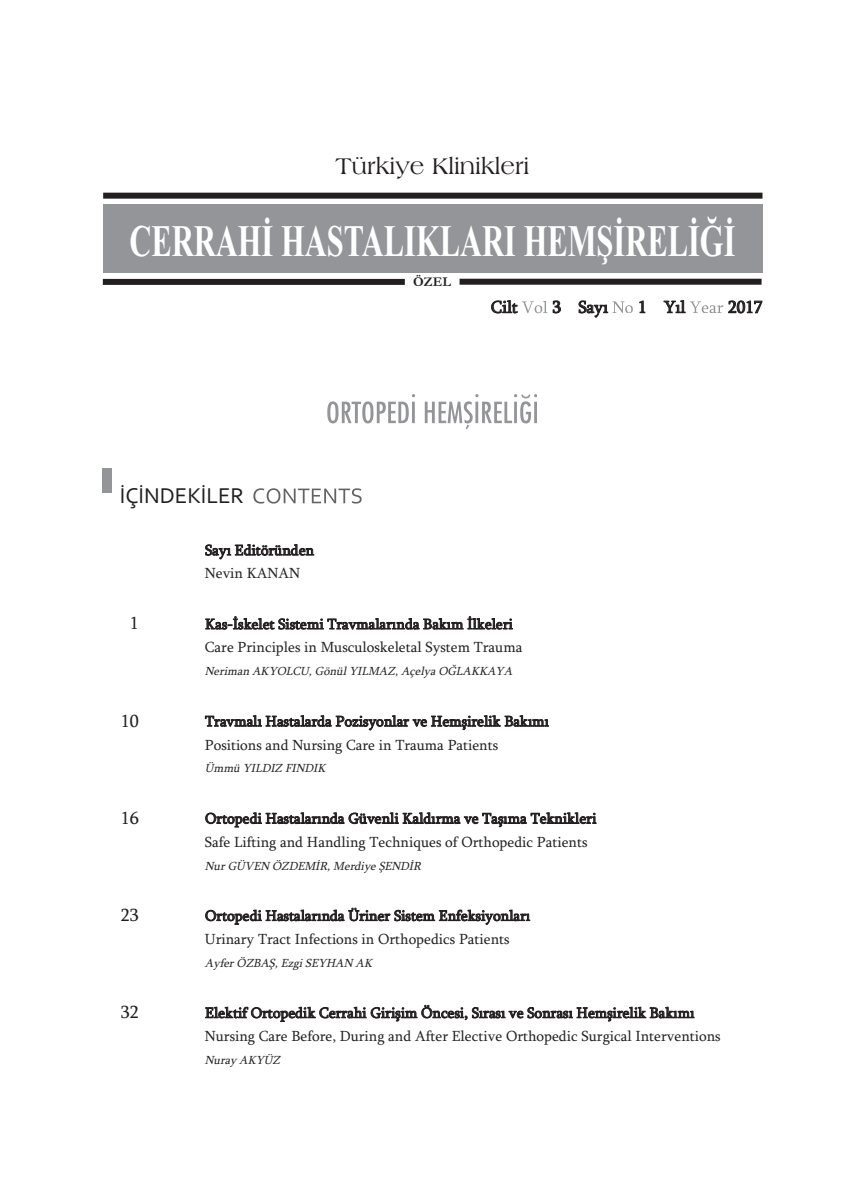
<style>
.page{position:relative;width:865px;height:1197px;background:#fff}
.page>*{position:absolute;margin:0;border:0;box-sizing:border-box;transform-origin:0 0}
.t1{font:700 45px "Times New Roman";color:#fff;scale:.68 1}
.t2{font:24px "Americana BT Roman";color:#231f20}
.t3{font:22.5px "Corbel";color:#231f20}
.t4{font:18px "Sylfaen";color:#231f20}
.t5{font:17.25px "Sylfaen";color:#231f20}
.t6{font:15px/23.1px "Sylfaen";color:#231f20}
.t7{font:700 13.5px "Garamond";color:#231f20}
.t8{font:italic 12px "Sylfaen";color:#231f20}
</style>
<div class="page">
<svg style="left:253px;top:488px;width:108px;height:15px"></svg>
<div style="left:103px;top:468px;width:9px;height:25px;background:#939598"></div>
<svg style="left:522px;top:301px;width:25px;height:12px"></svg>
<svg style="left:612px;top:301px;width:21px;height:12px"></svg>
<svg style="left:690px;top:301px;width:33px;height:12px"></svg>
<div style="left:103px;top:204px;width:659px;height:68px;background:#939598"></div>
<div style="left:103px;top:193px;width:659px;height:6px;background:#231f20"></div>
<div style="left:103px;top:279px;width:302px;height:6px;background:#231f20"></div>
<div style="left:459px;top:279px;width:302px;height:6px;background:#231f20"></div>
<svg style="left:327px;top:394px;width:165px;height:35px"></svg>
<h2 class="t2" style="left:335px;top:152px;width:195px">Türkiye Klinikleri</h2>
<h1 class="t1" style="left:129px;top:214px;width:892px">CERRAHİ HASTALIKLARI HEMŞİRELİĞİ</h1>
<p class="t7" style="left:413px;top:274px;width:39px">ÖZEL</p>
<h3 class="t3" style="left:120px;top:482px;width:126px">İÇİNDEKİLER</h3>
<p class="t6" style="left:205px;top:538px;width:111px">Sayı Editöründen<br>Nevin KANAN</p>
<p class="t5" style="left:491px;top:296px;width:28px">Cilt</p>
<p class="t5" style="left:552px;top:296px;width:57px">3 Sayı</p>
<p class="t5" style="left:638px;top:296px;width:49px">1 Yıl</p>
<p class="t5" style="left:728px;top:296px;width:36px">2017</p>
<p class="t4" style="left:130px;top:612px;width:10px">1</p>
<p class="t6" style="left:205px;top:612px;width:319px">Kas-İskelet Sistemi Travmalarında Bakım İlkeleri<br>Care Principles in Musculoskeletal System Trauma</p>
<p class="t8" style="left:205px;top:664px;width:312px">Neriman AKYOLCU, Gönül YILMAZ, Açelya OĞLAKKAYA</p>
<p class="t4" style="left:121px;top:709px;width:19px">10</p>
<p class="t6" style="left:205px;top:709px;width:345px">Travmalı Hastalarda Pozisyonlar ve Hemşirelik Bakımı<br>Positions and Nursing Care in Trauma Patients</p>
<p class="t8" style="left:205px;top:761px;width:125px">Ümmü YILDIZ FINDIK</p>
<p class="t4" style="left:121px;top:806px;width:19px">16</p>
<p class="t6" style="left:205px;top:806px;width:393px">Ortopedi Hastalarında Güvenli Kaldırma ve Taşıma Teknikleri<br>Safe Lifting and Handling Techniques of Orthopedic Patients</p>
<p class="t8" style="left:205px;top:858px;width:221px">Nur GÜVEN ÖZDEMİR, Merdiye ŞENDİR</p>
<p class="t4" style="left:121px;top:904px;width:19px">23</p>
<p class="t6" style="left:205px;top:903px;width:327px">Ortopedi Hastalarında Üriner Sistem Enfeksiyonları<br>Urinary Tract Infections in Orthopedics Patients</p>
<p class="t8" style="left:205px;top:955px;width:172px">Ayfer ÖZBAŞ, Ezgi SEYHAN AK</p>
<p class="t4" style="left:121px;top:1001px;width:19px">32</p>
<p class="t6" style="left:205px;top:1000px;width:517px">Elektif Ortopedik Cerrahi Girişim Öncesi, Sırası ve Sonrası Hemşirelik Bakımı<br>Nursing Care Before, During and After Elective Orthopedic Surgical Interventions</p>
<p class="t8" style="left:205px;top:1052px;width:80px">Nuray AKYÜZ</p>
</div>
